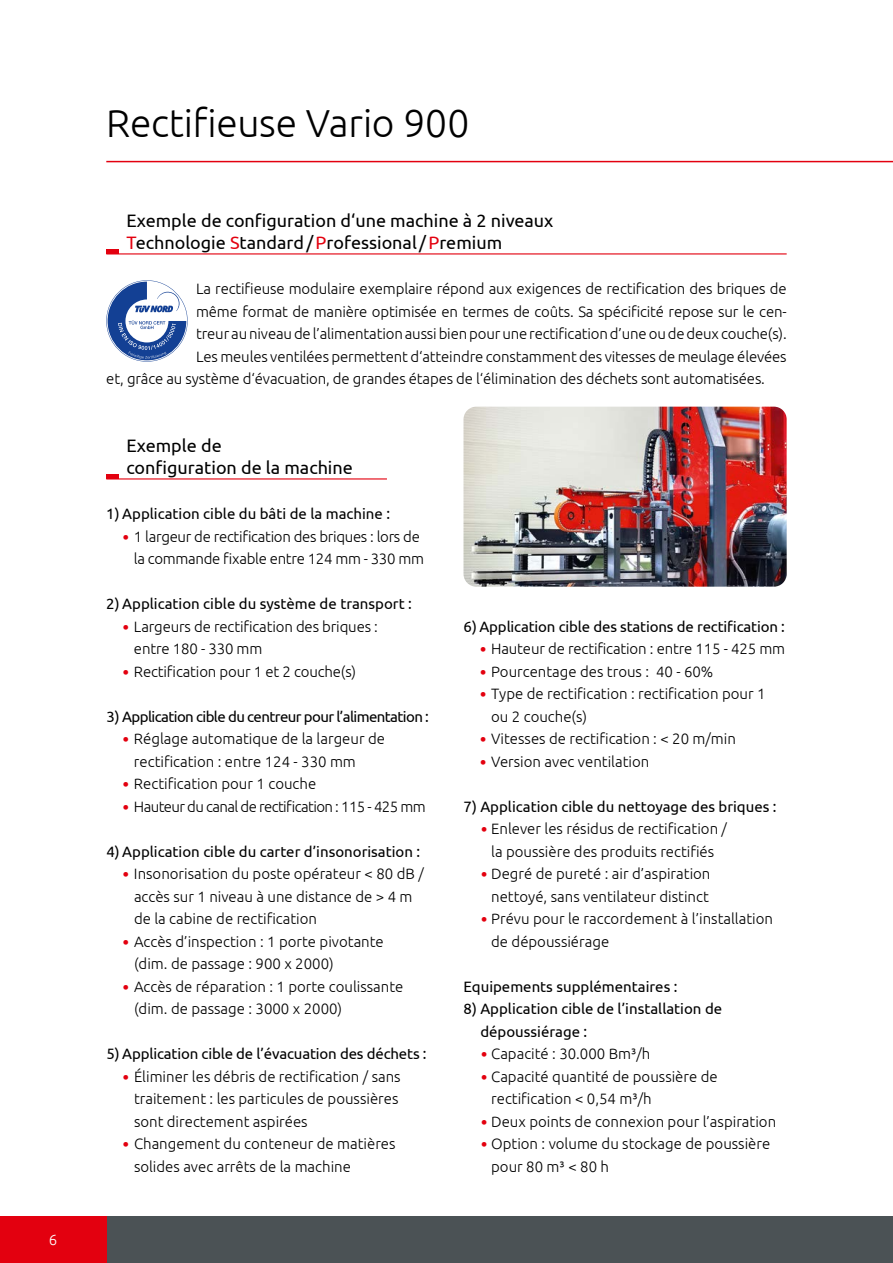
<style>
.page{position:relative;width:893px;height:1263px;background:#fff}
.page>*{position:absolute;margin:0;border:0;box-sizing:border-box;transform-origin:0 0}
.t1{font:300 39px "Ubuntu";letter-spacing:-.005em;color:#000}
.t2{font:18px/22.5px "Ubuntu";color:#000}
.t3{font:300 15px/22.5px "Ubuntu";color:#000}
.t4{font:15px/22.5px "Ubuntu";color:#000}
.t5{font:300 15px/22.5px "Ubuntu";letter-spacing:-.02em;color:#000;text-align:right}
.t6{font:15px "Ubuntu";letter-spacing:-.04em;color:#000}
.t7{font:300 15px "Ubuntu";letter-spacing:-.04em;color:#000}
.t8{font:300 15px "Ubuntu";color:#fff}
.s1{color:#e3000f}
.s2{font-family:"Calibri";font-weight:400;color:#e3000f}
</style>
<div class="page">
<div style="left:106px;top:1217px;width:787px;height:46px;background:#4b5255"></div>
<div style="left:0;top:1217px;width:106px;height:46px;background:#e3000f"></div>
<hr style="left:106px;top:161px;width:787px;height:1px;background:#e3000f">
<hr style="left:106px;top:253px;width:681px;height:1px;background:#e3000f">
<div style="left:106px;top:249px;width:13px;height:5px;background:#e3000f"></div>
<hr style="left:106px;top:478px;width:281px;height:1px;background:#e3000f">
<div style="left:106px;top:474px;width:13px;height:5px;background:#e3000f"></div>
<svg style="left:106px;top:280px;width:82px;height:82px"></svg>
<img style="left:463px;top:407px;width:324px;height:180px">
<p class="t8" style="left:49px;top:1230px;width:10px">6</p>
<h1 class="t1" style="left:106px;top:99px;width:365px">Rectifieuse Vario 900</h1>
<p class="t2" style="left:126px;top:208px;width:428px">Exemple de configuration d‘une machine à 2 niveaux<br><span class="s1">T</span>echnologie <span class="s1">S</span>tandard/<span class="s1">P</span>rofessional/<span class="s1">P</span>remium</p>
<p class="t3" style="left:196px;top:277px;width:592px">La rectifieuse modulaire exemplaire répond aux exigences de rectification des briques de</p>
<p class="t3" style="left:196px;top:300px;width:592px">même format de manière optimisée en termes de coûts. Sa spécificité repose sur le cen-</p>
<p class="t3" style="left:196px;top:322px;width:592px">treur au niveau de l’alimentation aussi bien pour une rectification d’une ou de deux couche(s).</p>
<p class="t3" style="left:196px;top:345px;width:592px">Les meules ventilées permettent d‘atteindre constamment des vitesses de meulage élevées</p>
<p class="t3" style="left:106px;top:367px;width:660px">et, grâce au système d‘évacuation, de grandes étapes de l‘élimination des déchets sont automatisées.</p>
<p class="t2" style="left:126px;top:433px;width:228px">Exemple de<br>configuration de la machine</p>
<p class="t4" style="left:106px;top:502px;width:285px">1) Application cible du bâti de la machine :</p>
<p class="t5" style="left:122px;top:525px;width:303px"><span class="s2">•</span> 1 largeur de rectification des briques : lors de la commande fixable entre 124 mm - 330 mm</p>
<p class="t4" style="left:106px;top:592px;width:307px">2) Application cible du système de transport :</p>
<p class="t3" style="left:134px;top:615px;width:246px;text-indent:-12px"><span class="s2">•</span> Largeurs de rectification des briques : entre 180 - 330 mm</p>
<p class="t3" style="left:122px;top:660px;width:235px"><span class="s2">•</span> Rectification pour 1 et 2 couche(s)</p>
<p class="t6" style="left:106px;top:707px;width:324px">3) Application cible du centreur pour l’alimentation :</p>
<p class="t3" style="left:134px;top:727px;width:253px;text-indent:-12px"><span class="s2">•</span> Réglage automatique de la largeur de rectification : entre 124 - 330 mm</p>
<p class="t3" style="left:122px;top:772px;width:195px"><span class="s2">•</span> Rectification pour 1 couche</p>
<p class="t7" style="left:122px;top:797px;width:305px"><span class="s2">•</span> Hauteur du canal de rectification : 115 - 425 mm</p>
<p class="t4" style="left:106px;top:840px;width:315px">4) Application cible du carter d’insonorisation :</p>
<p class="t3" style="left:134px;top:862px;width:291px;text-indent:-12px"><span class="s2">•</span> Insonorisation du poste opérateur &lt; 80 dB / accès sur 1 niveau à une distance de &gt; 4 m de la cabine de rectification</p>
<p class="t3" style="left:134px;top:930px;width:251px;text-indent:-12px"><span class="s2">•</span> Accès d’inspection : 1 porte pivotante (dim. de passage : 900 x 2000)</p>
<p class="t3" style="left:134px;top:975px;width:271px;text-indent:-12px"><span class="s2">•</span> Accès de réparation : 1 porte coulissante (dim. de passage : 3000 x 2000)</p>
<p class="t4" style="left:106px;top:1042px;width:322px">5) Application cible de l’évacuation des déchets :</p>
<p class="t3" style="left:134px;top:1065px;width:268px;text-indent:-12px"><span class="s2">•</span> Éliminer les débris de rectification / sans traitement : les particules de poussières sont directement aspirées</p>
<p class="t3" style="left:134px;top:1132px;width:263px;text-indent:-12px"><span class="s2">•</span> Changement du conteneur de matières solides avec arrêts de la machine</p>
<p class="t4" style="left:464px;top:615px;width:323px">6) Application cible des stations de rectification :</p>
<p class="t3" style="left:479px;top:637px;width:307px"><span class="s2">•</span> Hauteur de rectification : entre 115 - 425 mm</p>
<p class="t3" style="left:479px;top:660px;width:235px"><span class="s2">•</span> Pourcentage des trous : 40 - 60%</p>
<p class="t3" style="left:491px;top:682px;width:276px;text-indent:-12px"><span class="s2">•</span> Type de rectification : rectification pour 1 ou 2 couche(s)</p>
<p class="t3" style="left:479px;top:727px;width:258px"><span class="s2">•</span> Vitesses de rectification : &lt; 20 m/min</p>
<p class="t3" style="left:479px;top:750px;width:171px"><span class="s2">•</span> Version avec ventilation</p>
<p class="t4" style="left:464px;top:795px;width:315px">7) Application cible du nettoyage des briques :</p>
<p class="t3" style="left:480px;top:817px;width:248px;text-align:center"><span class="s2">•</span> Enlever les résidus de rectification / la poussière des produits rectifiés</p>
<p class="t3" style="left:480px;top:862px;width:232px;text-align:right"><span class="s2">•</span> Degré de pureté : air d’aspiration nettoyé, sans ventilateur distinct</p>
<p class="t3" style="left:491px;top:907px;width:283px;text-indent:-11px"><span class="s2">•</span> Prévu pour le raccordement à l’installation de dépoussiérage</p>
<p class="t4" style="left:464px;top:975px;width:215px">Equipements supplémentaires :</p>
<p class="t4" style="left:480px;top:997px;width:243px;text-indent:-17px">8) Application cible de l’installation de dépoussiérage :</p>
<p class="t3" style="left:480px;top:1042px;width:172px"><span class="s2">•</span> Capacité : 30.000 Bm³/h</p>
<p class="t3" style="left:491px;top:1065px;width:228px;text-indent:-11px"><span class="s2">•</span> Capacité quantité de poussière de rectification &lt; 0,54 m³/h</p>
<p class="t3" style="left:480px;top:1110px;width:297px"><span class="s2">•</span> Deux points de connexion pour l’aspiration</p>
<p class="t3" style="left:491px;top:1132px;width:281px;text-indent:-11px"><span class="s2">•</span> Option : volume du stockage de poussière pour 80 m³ &lt; 80 h</p>
</div>
